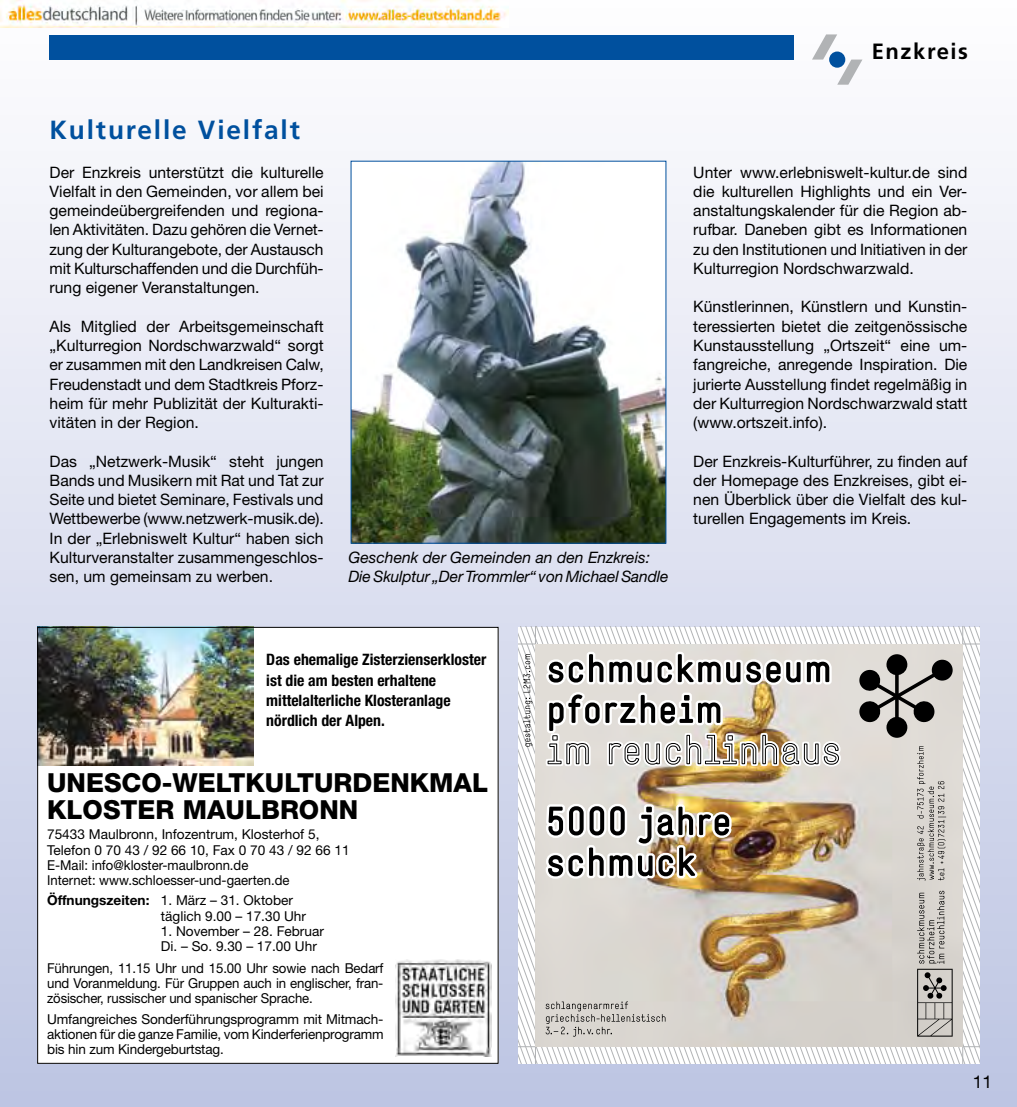
<style>
.page{position:relative;width:1017px;height:1107px;background:#fff}
.page>*{position:absolute;margin:0;border:0;box-sizing:border-box;transform-origin:0 0}
.t1{font:800 26.25px/27.7px "Helvetica Neue LT Std";color:#000}
.t2{font:700 26.25px "Frutiger LT Std";letter-spacing:.07em;color:#00509e}
.t3{font:700 22.05px "Frutiger";letter-spacing:.07em;color:#000}
.t4{font:17.5px "Helvetica Neue LT Std";color:#000}
.t5{font:15.75px/19.2px "Helvetica Neue LT Std";color:#000;text-align:justify}
.t6{font:700 condensed 15.75px/20.1px "Helvetica Neue LT Std";color:#000}
.t7{font:italic 15.75px/19.2px "Helvetica Neue LT Std";letter-spacing:-.01em;color:#000}
.t8{font:13.65px/15.2px "Helvetica Neue LT Std";color:#000}
.s1{font-weight:700}
</style>
<div class="page">
<div style="left:0;top:0;width:1017px;height:1106px;background:linear-gradient(to bottom,#fefdfe,#bdc5e3)"></div>
<div style="left:50px;top:35px;width:744px;height:25px;background:#00509e"></div>
<svg style="left:812px;top:34px;width:50px;height:51px"></svg>
<img style="left:843px;top:644px;width:15px;height:402px">
<svg style="left:858px;top:626px;width:123px;height:437px;background:#cecbc7"></svg>
<img style="left:518px;top:626px;width:325px;height:437px">
<div style="left:37px;top:626px;width:462px;height:437px;background:#fff"></div>
<img style="left:39px;top:628px;width:215px;height:137px">
<img style="left:395px;top:959px;width:97px;height:97px">
<img style="left:353px;top:163px;width:311px;height:378px">
<img style="left:0;top:0;width:508px;height:27px">
<h1 class="t2" style="left:50px;top:114px;width:252px">Kulturelle Vielfalt</h1>
<p class="t5" style="left:50px;top:162px;width:276px">Der Enzkreis unterstützt die kulturelle Vielfalt in den Gemeinden, vor allem bei gemeindeübergreifenden und regiona&shy;len Aktivitäten. Dazu gehören die Vernet&shy;zung der Kulturangebote, der Austausch mit Kulturschaffenden und die Durchfüh&shy;rung eigener Veranstaltungen.</p>
<p class="t5" style="left:50px;top:316px;width:276px">Als Mitglied der Arbeitsgemeinschaft „Kulturregion Nordschwarzwald“ sorgt er zusammen mit den Landkreisen Calw, Freudenstadt und dem Stadtkreis Pforz&shy;heim für mehr Publizität der Kulturakti&shy;vitäten in der Region.</p>
<p class="t5" style="left:50px;top:451px;width:276px">Das „Netzwerk-Musik“ steht jungen Bands und Musikern mit Rat und Tat zur Seite und bietet Seminare, Festivals und Wettbewerbe (www.netzwerk-musik.de).<br>In der „Erlebniswelt Kultur“ haben sich Kulturveranstalter zusammengeschlos&shy;sen, um gemeinsam zu werben.</p>
<p class="t7" style="left:348px;top:547px;width:321px">Geschenk der Gemeinden an den Enzkreis:<br>Die Skulptur „Der Trommler“ von Michael Sandle</p>
<h2 class="t3" style="left:872px;top:39px;width:98px">Enzkreis</h2>
<p class="t5" style="left:693px;top:162px;width:276px">Unter www.erlebniswelt-kultur.de sind die kulturellen Highlights und ein Ver&shy;anstaltungskalender für die Region ab&shy;rufbar. Daneben gibt es Informationen zu den Institutionen und Initiativen in der Kulturregion Nordschwarzwald.</p>
<p class="t5" style="left:693px;top:297px;width:276px">Künstlerinnen, Künstlern und Kunstin&shy;teressierten bietet die zeitgenössische Kunstausstellung „Ortszeit“ eine um&shy;fangreiche, anregende Inspiration. Die jurierte Ausstellung findet regelmäßig in der Kulturregion Nordschwarzwald statt (www.ortszeit.info).</p>
<p class="t5" style="left:693px;top:451px;width:276px">Der Enzkreis-Kulturführer, zu finden auf der Homepage des Enzkreises, gibt ei&shy;nen Überblick über die Vielfalt des kul&shy;turellen Engagements im Kreis.</p>
<p class="t6" style="left:266px;top:649px;width:222px">Das ehemalige Zisterzienserkloster ist die am besten erhaltene mittelalterliche Klosteranlage nördlich der Alpen.</p>
<h1 class="t1" style="left:47px;top:768px;width:442px">UNESCO-WELTKULTURDENKMAL<br>KLOSTER MAULBRONN</h1>
<p class="t8" style="left:47px;top:826px;width:304px">75433 Maulbronn, Infozentrum, Klosterhof 5, Telefon 0 70 43 / 92 66 10, Fax 0 70 43 / 92 66 11<br>E-Mail: info@kloster-maulbronn.de<br>Internet: www.schloesser-und-gaerten.de</p>
<p class="t8" style="left:161px;top:892px;width:147px;text-indent:-114px"><span class="s1">Öffnungszeiten:</span> 1. März – 31. Oktober täglich 9.00 – 17.30 Uhr</p>
<p class="t8" style="left:161px;top:922px;width:165px">1. November – 28. Februar<br>Di. – So. 9.30 – 17.00 Uhr</p>
<p class="t8" style="left:47px;top:960px;width:338px;text-align:justify">Führungen, 11.15 Uhr und 15.00 Uhr sowie nach Bedarf und Voranmeldung. Für Gruppen auch in englischer, fran&shy;zösischer, russischer und spanischer Sprache.</p>
<p class="t8" style="left:47px;top:1010px;width:338px;text-align:justify">Umfangreiches Sonderführungsprogramm mit Mitmach&shy;aktionen für die ganze Familie, vom Kinderferienprogramm bis hin zum Kindergeburtstag.</p>
<p class="t4" style="left:973px;top:1070px;width:21px">11</p>
</div>
